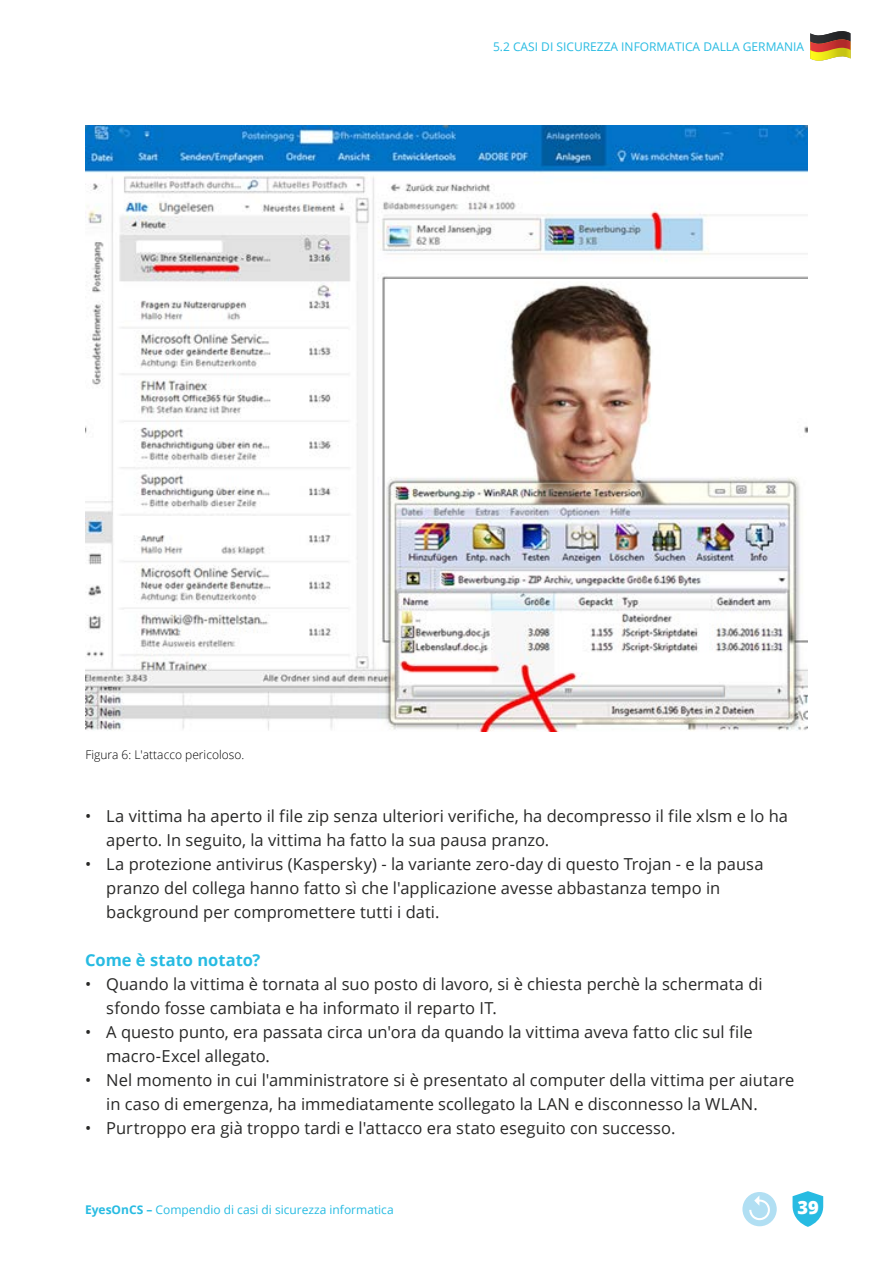
<style>
.page{position:relative;width:893px;height:1263px;background:#fff}
.page>*{position:absolute;margin:0;border:0;box-sizing:border-box;transform-origin:0 0}
.t1{font:800 18.3px "Open Sans";color:#fff}
.t2{font:16.5px/24px "Open Sans";color:#282827}
.t3{font:700 16.5px "Open Sans";color:#27bbe2}
.t4{font:12px "Open Sans";color:#27bbe2}
.t5{font:300 12px "Open Sans";color:#000}
.s1{font-weight:700}
</style>
<div class="page">
<img style="left:85px;top:126px;width:723px;height:606px">
<div style="left:742px;top:1192px;width:35px;height:34px;background:#b1dff3;border-radius:50%"></div>
<svg style="left:749px;top:1195px;width:21px;height:25px"></svg>
<svg style="left:792px;top:1191px;width:32px;height:36px"></svg>
<img style="left:810px;top:31px;width:40px;height:8px">
<img style="left:810px;top:52px;width:40px;height:9px">
<img style="left:810px;top:39px;width:40px;height:13px">
<p class="t4" style="left:493px;top:38px;width:313px">5.2 CASI DI SICUREZZA INFORMATICA DALLA GERMANIA</p>
<p class="t5" style="left:85px;top:746px;width:160px">Figura 6: L'attacco pericoloso.</p>
<p class="t2" style="left:106px;top:804px;width:683px;text-indent:-21px">• La vittima ha aperto il file zip senza ulteriori verifiche, ha decompresso il file xlsm e lo ha aperto. In seguito, la vittima ha fatto la sua pausa pranzo.</p>
<p class="t2" style="left:106px;top:852px;width:659px;text-indent:-21px">• La protezione antivirus (Kaspersky) - la variante zero-day di questo Trojan - e la pausa pranzo del collega hanno fatto sì che l'applicazione avesse abbastanza tempo in background per compromettere tutti i dati.</p>
<p class="t3" style="left:85px;top:948px;width:177px">Come è stato notato?</p>
<p class="t2" style="left:106px;top:972px;width:658px;text-indent:-21px">• Quando la vittima è tornata al suo posto di lavoro, si è chiesta perchè la schermata di sfondo fosse cambiata e ha informato il reparto IT.</p>
<p class="t2" style="left:106px;top:1020px;width:648px;text-indent:-21px">• A questo punto, era passata circa un'ora da quando la vittima aveva fatto clic sul file macro-Excel allegato.</p>
<p class="t2" style="left:106px;top:1068px;width:689px;text-indent:-21px">• Nel momento in cui l'amministratore si è presentato al computer della vittima per aiutare in caso di emergenza, ha immediatamente scollegato la LAN e disconnesso la WLAN.</p>
<p class="t2" style="left:85px;top:1116px;width:592px">• Purtroppo era già troppo tardi e l'attacco era stato eseguito con successo.</p>
<p class="t4" style="left:85px;top:1202px;width:310px"><span class="s1">EyesOnCS –</span> Compendio di casi di sicurezza informatica</p>
<p class="t1" style="left:797px;top:1193px;width:23px">39</p>
</div>
